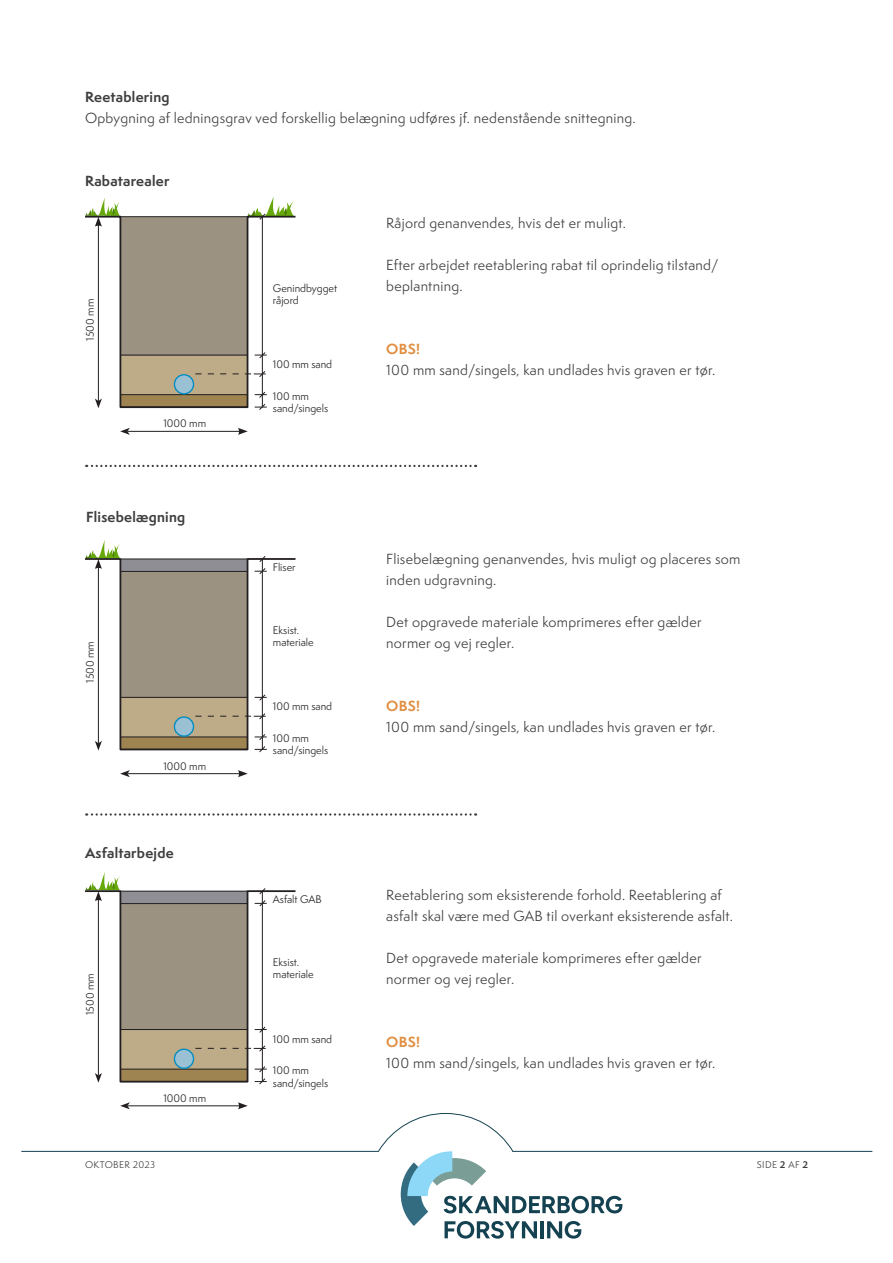
<style>
.page{position:relative;width:893px;height:1263px;background:#fff}
.page>*{position:absolute;margin:0;border:0;box-sizing:border-box;transform-origin:0 0}
.H4_Brødtekst{font:13.5px/21px "Semplicita Pro";letter-spacing:.02em;color:#3e3e3f}
.H4_Brødtekst-2{font:700 13.5px "Semplicita Pro";letter-spacing:.02em;color:#3e3e3f}
.H3_Manchet{font:700 13.5px "Semplicita Pro";letter-spacing:.02em;color:#3e3e3f}
.H4_Brødtekst-3{font:700 13.5px "Semplicita Pro";letter-spacing:.02em;color:#e18f41}
.Tekst_og_mål{font:10.2px/12.1px "Semplicita Pro";color:#231f20}
.t1{font:9px "Semplicita Pro";letter-spacing:.04em;color:#3e3e3f}
.s1{font-weight:700}
</style>
<div class="page">
<svg style="left:377px;top:1113px;width:245px;height:125px"></svg>
<hr style="left:513px;top:1151px;width:359px;height:1px;background:#154251">
<hr style="left:22px;top:1151px;width:356px;height:1px;background:#154251">
<svg style="left:86px;top:465px;width:390px;height:2px"></svg>
<svg style="left:86px;top:813px;width:390px;height:3px"></svg>
<hr style="left:127px;top:431px;width:113px;height:1px;background:#231f20">
<svg style="left:238px;top:428px;width:10px;height:7px"></svg>
<svg style="left:120px;top:428px;width:10px;height:7px"></svg>
<svg style="left:85px;top:196px;width:211px;height:214px"></svg>
<div style="left:174px;top:375px;width:19px;height:19px;background:#9ac0d4;border-radius:50%"></div>
<div style="left:174px;top:374px;width:20px;height:20px;border:1px solid #008cc1;border-radius:50%"></div>
<hr style="left:127px;top:773px;width:113px;height:1px;background:#231f20">
<svg style="left:238px;top:770px;width:10px;height:7px"></svg>
<svg style="left:120px;top:770px;width:10px;height:7px"></svg>
<svg style="left:85px;top:540px;width:211px;height:212px"></svg>
<div style="left:174px;top:717px;width:19px;height:19px;background:#9ac0d4;border-radius:50%"></div>
<div style="left:174px;top:716px;width:20px;height:21px;border:1px solid #008cc1;border-radius:50%"></div>
<hr style="left:127px;top:1105px;width:113px;height:1px;background:#231f20">
<svg style="left:238px;top:1102px;width:10px;height:7px"></svg>
<svg style="left:120px;top:1102px;width:10px;height:7px"></svg>
<svg style="left:85px;top:872px;width:211px;height:213px"></svg>
<svg style="left:174px;top:1049px;width:19px;height:19px"></svg>
<div style="left:174px;top:1048px;width:20px;height:21px;border:1px solid #008cc1;border-radius:50%"></div>
<h3 class="H3_Manchet" style="left:85px;top:86px;width:86px">Reetablering</h3>
<h4 class="H4_Brødtekst" style="left:85px;top:107px;width:552px">Opbygning af ledningsgrav ved forskellig belægning udføres jf. nedenstående snittegning.</h4>
<h4 class="H4_Brødtekst-2" style="left:85px;top:170px;width:86px">Rabatarealer</h4>
<p class="Tekst_og_mål" style="left:84px;top:341px;width:43px;rotate:-90deg">1500 mm</p>
<p class="Tekst_og_mål" style="left:163px;top:417px;width:44px">1000 mm</p>
<h4 class="H4_Brødtekst-2" style="left:86px;top:506px;width:101px">Flisebelægning</h4>
<p class="Tekst_og_mål" style="left:84px;top:683px;width:43px;rotate:-90deg">1500 mm</p>
<p class="Tekst_og_mål" style="left:163px;top:759px;width:44px">1000 mm</p>
<h4 class="H4_Brødtekst-2" style="left:85px;top:842px;width:90px">Asfaltarbejde</h4>
<p class="Tekst_og_mål" style="left:84px;top:1015px;width:43px;rotate:-90deg">1500 mm</p>
<p class="Tekst_og_mål" style="left:163px;top:1092px;width:44px">1000 mm</p>
<p class="Tekst_og_mål" style="left:273px;top:282px;width:66px">Genindbygget råjord</p>
<p class="Tekst_og_mål" style="left:273px;top:358px;width:61px">100 mm sand</p>
<p class="Tekst_og_mål" style="left:273px;top:390px;width:57px">100 mm sand/singels</p>
<h4 class="H4_Brødtekst" style="left:386px;top:212px;width:241px">Råjord genanvendes, hvis det er muligt.</h4>
<h4 class="H4_Brødtekst" style="left:386px;top:254px;width:334px">Efter arbejdet reetablering rabat til oprindelig tilstand/ beplantning.</h4>
<h4 class="H4_Brødtekst-3" style="left:386px;top:338px;width:35px">OBS!</h4>
<h4 class="H4_Brødtekst" style="left:386px;top:359px;width:331px">100 mm sand/singels, kan undlades hvis graven er tør.</h4>
<p class="Tekst_og_mål" style="left:273px;top:561px;width:24px">Fliser</p>
<p class="Tekst_og_mål" style="left:273px;top:624px;width:42px">Eksist. materiale</p>
<p class="Tekst_og_mål" style="left:273px;top:700px;width:61px">100 mm sand</p>
<p class="Tekst_og_mål" style="left:273px;top:732px;width:57px">100 mm sand/singels</p>
<p class="Tekst_og_mål" style="left:273px;top:893px;width:50px">Asfalt GAB</p>
<p class="Tekst_og_mål" style="left:273px;top:956px;width:42px">Eksist. materiale</p>
<p class="Tekst_og_mål" style="left:273px;top:1032px;width:61px">100 mm sand</p>
<p class="Tekst_og_mål" style="left:273px;top:1064px;width:57px">100 mm sand/singels</p>
<h4 class="H4_Brødtekst" style="left:386px;top:548px;width:356px">Flisebelægning genanvendes, hvis muligt og placeres som inden udgravning.</h4>
<h4 class="H4_Brødtekst" style="left:386px;top:611px;width:317px">Det opgravede materiale komprimeres efter gælder normer og vej regler.</h4>
<h4 class="H4_Brødtekst-3" style="left:386px;top:695px;width:35px">OBS!</h4>
<h4 class="H4_Brødtekst" style="left:386px;top:716px;width:331px">100 mm sand/singels, kan undlades hvis graven er tør.</h4>
<h4 class="H4_Brødtekst" style="left:386px;top:884px;width:348px">Reetablering som eksisterende forhold. Reetablering af asfalt skal være med GAB til overkant eksisterende asfalt.</h4>
<h4 class="H4_Brødtekst" style="left:386px;top:947px;width:317px">Det opgravede materiale komprimeres efter gælder normer og vej regler.</h4>
<h4 class="H4_Brødtekst-3" style="left:386px;top:1031px;width:35px">OBS!</h4>
<h4 class="H4_Brødtekst" style="left:386px;top:1052px;width:331px">100 mm sand/singels, kan undlades hvis graven er tør.</h4>
<p class="t1" style="left:85px;top:1158px;width:72px">OKTOBER 2023</p>
<p class="t1" style="left:757px;top:1158px;width:53px">SIDE <span class="s1">2</span> AF <span class="s1">2</span></p>
</div>
